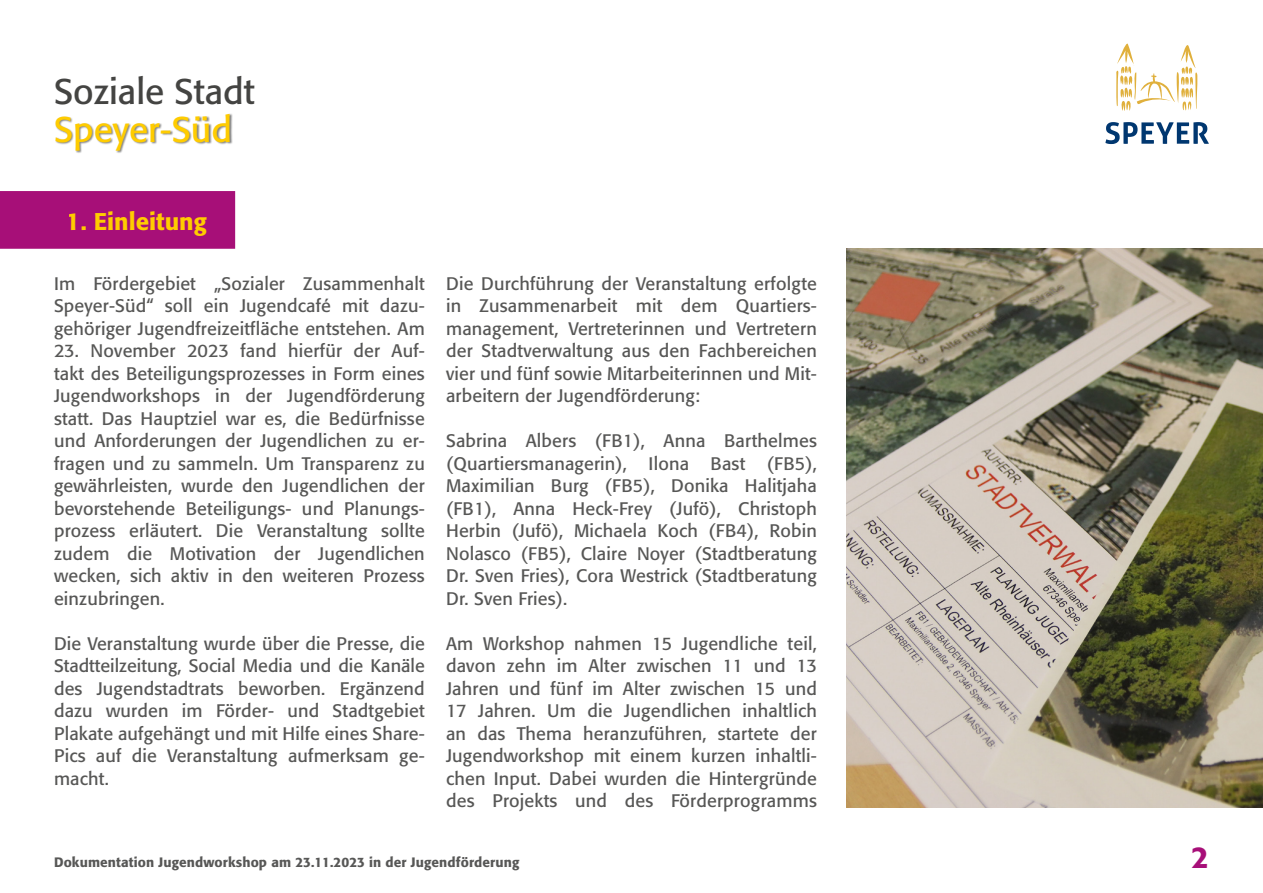
<style>
.page{position:relative;width:1263px;height:893px;background:#fff}
.page>*{position:absolute;margin:0;border:0;box-sizing:border-box;transform-origin:0 0}
.t1{font:35.25px "Formata";color:#444442}
.t2{font:35.25px "Formata";color:#fc0}
.t3{font:500 30px "Formata";color:#a70f78}
.t4{font:500 24px "Formata";color:#fc0}
.t5{font:18px/22.5px "Formata";letter-spacing:.01em;color:#575756;text-align:justify}
.t6{font:500 13.5px "Formata";letter-spacing:.01em;color:#575756}
</style>
<div class="page">
<div style="left:56px;top:113px;width:177px;height:40px;background:#000;opacity:.48"></div>
<svg style="left:1116px;top:44px;width:81px;height:67px"></svg>
<svg style="left:1105px;top:122px;width:104px;height:22px"></svg>
<img style="left:847px;top:249px;width:416px;height:559px">
<div style="left:0;top:191px;width:235px;height:58px;background:#a70f78"></div>
<h1 class="t1" style="left:54px;top:71px;width:202px">Soziale Stadt</h1>
<h1 class="t2" style="left:54px;top:108px;width:179px">Speyer-Süd</h1>
<h3 class="t4" style="left:67px;top:207px;width:141px">1. Einleitung</h3>
<p class="t5" style="left:54px;top:272px;width:372px">Im Fördergebiet „Sozialer Zusammenhalt Speyer-Süd“ soll ein Jugendcafé mit dazu&shy;gehöriger Jugendfreizeitfläche entstehen. Am</p>
<p class="t5" style="left:54px;top:339px;width:372px">23. November 2023 fand hierfür der Auf&shy;takt des Beteiligungsprozesses in Form eines Jugendworkshops in der Jugendförderung statt. Das Hauptziel war es, die Bedürfnisse und Anforderungen der Jugendlichen zu er&shy;fragen und zu sammeln. Um Transparenz zu gewährleisten, wurde den Jugendlichen der bevorstehende Beteiligungs- und Planungs&shy;prozess erläutert. Die Veranstaltung sollte zudem die Motivation der Jugendlichen wecken, sich aktiv in den weiteren Prozess einzubringen.</p>
<p class="t5" style="left:54px;top:632px;width:372px">Die Veranstaltung wurde über die Presse, die Stadtteilzeitung, Social Media und die Kanäle des Jugendstadtrats beworben. Ergänzend dazu wurden im Förder- und Stadtgebiet Plakate aufgehängt und mit Hilfe eines Share-Pics auf die Veranstaltung aufmerksam ge&shy;macht.</p>
<p class="t5" style="left:446px;top:272px;width:372px">Die Durchführung der Veranstaltung erfolgte in Zusammenarbeit mit dem Quartiers&shy;management, Vertreterinnen und Vertretern der Stadtverwaltung aus den Fachbereichen vier und fünf sowie Mitarbeiterinnen und Mit&shy;arbeitern der Jugendförderung:</p>
<p class="t5" style="left:446px;top:429px;width:372px">Sabrina Albers (FB1), Anna Barthelmes (Quartiersmanagerin), Ilona Bast (FB5), Maximilian Burg (FB5), Donika Halitjaha (FB1), Anna Heck-Frey (Jufö), Christoph Herbin (Jufö), Michaela Koch (FB4), Robin Nolasco (FB5), Claire Noyer (Stadtberatung Dr. Sven Fries), Cora Westrick (Stadtberatung Dr. Sven Fries).</p>
<p class="t5" style="left:446px;top:632px;width:372px">Am Workshop nahmen 15 Jugendliche teil, davon zehn im Alter zwischen 11 und 13<br>Jahren und fünf im Alter zwischen 15 und 17 Jahren. Um die Jugendlichen inhaltlich an das Thema heranzuführen, startete der Jugendworkshop mit einem kurzen inhaltli&shy;chen Input. Dabei wurden die Hintergründe des Projekts und des Förderprogramms</p>
<p class="t6" style="left:54px;top:854px;width:467px">Dokumentation Jugendworkshop am 23.11.2023 in der Jugendförderung</p>
<h2 class="t3" style="left:1191px;top:839px;width:19px">2</h2>
</div>
